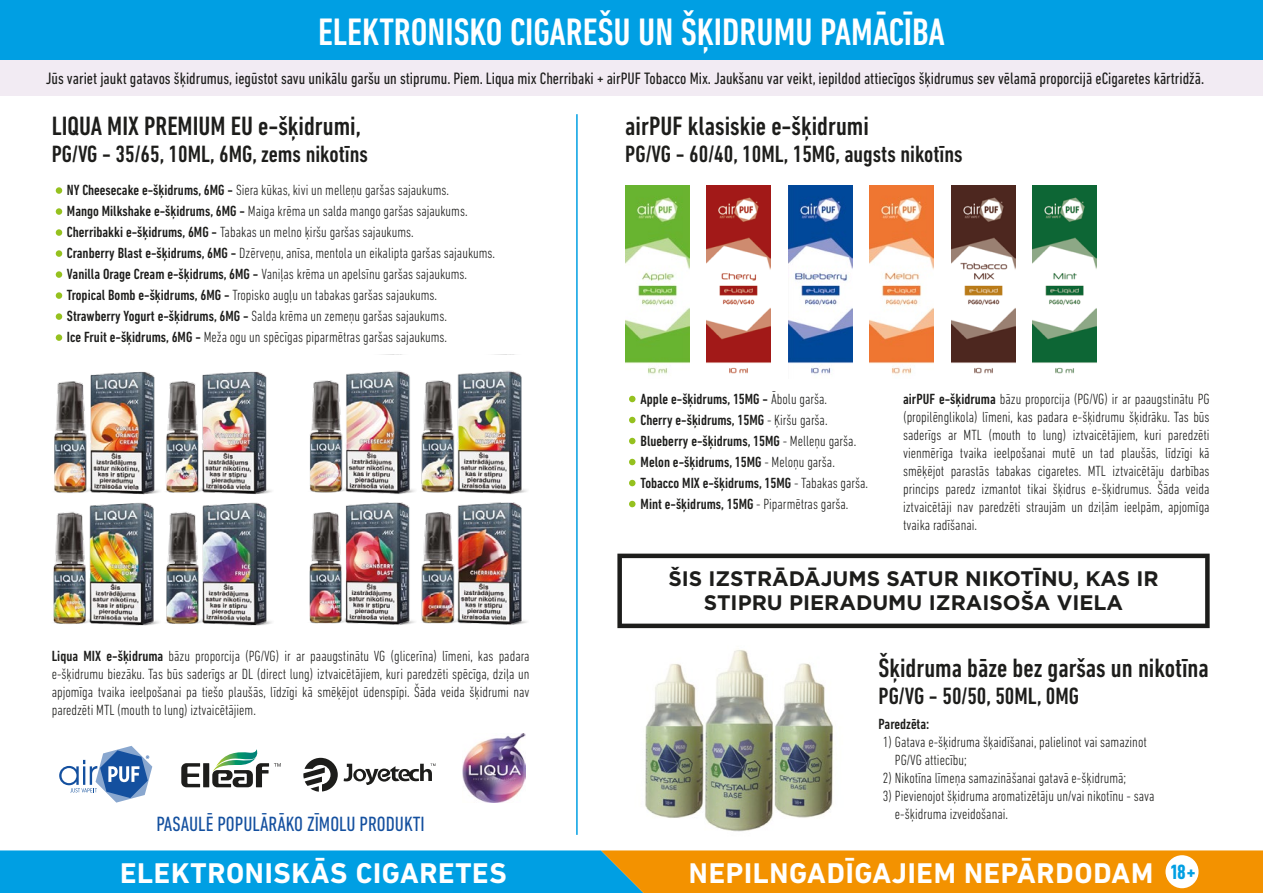
<style>
.page{position:relative;width:1263px;height:893px;background:#fff}
.page>*{position:absolute;margin:0;border:0;box-sizing:border-box;transform-origin:0 0}
.t1{font:500 condensed 39px "DIN Next LT Pro";color:#fff}
.t2{font:700 28.95px "DIN Next LT Pro";letter-spacing:.025em;color:#fff}
.t3{font:500 condensed 27px "DIN Next LT Pro";color:#1d1d1b}
.t4{font:500 condensed 24px "DIN Next LT Pro";color:#1d1d1b}
.t5{font:700 21px/24px "Gotham";color:#1d1d1b;text-align:center}
.t6{font:condensed 21px "DIN Next LT Pro";color:#14509f}
.t7{font:condensed 16.8px "DIN Next LT Pro";color:#1d1d1b}
.t8{font:300 condensed 15px/18px "DIN Next LT Pro";color:#1d1d1b}
.t9{font:500 condensed 15px/21px "DIN Next LT Pro";color:#1d1d1b}
.s1{font-weight:500}
.s2{font-weight:300}
.s3{font-stretch:condensed;font-size:21px;color:#009fe3}
</style>
<div class="page">
<div style="left:0;top:60px;width:1263px;height:36px;background:#f2ebf3"></div>
<img style="left:617px;top:628px;width:273px;height:204px">
<svg style="left:0;top:850px;width:1263px;height:43px;background:#7a9973"></svg>
<div style="left:1165px;top:855px;width:33px;height:33px;background:#fff;border-radius:50%"></div>
<div style="left:0;top:0;width:1263px;height:60px;background:#009fe3"></div>
<img style="left:53px;top:354px;width:474px;height:272px">
<hr style="left:576px;top:114px;width:2px;height:721px;background:#009fe3">
<svg style="left:629px;top:396px;width:6px;height:6px"></svg>
<svg style="left:629px;top:417px;width:6px;height:6px"></svg>
<svg style="left:629px;top:438px;width:6px;height:6px"></svg>
<svg style="left:629px;top:459px;width:6px;height:6px"></svg>
<svg style="left:629px;top:480px;width:6px;height:6px"></svg>
<svg style="left:629px;top:501px;width:6px;height:6px"></svg>
<div style="left:56px;top:187px;width:6px;height:7px;background:#95c11f;border-radius:50%"></div>
<div style="left:56px;top:208px;width:6px;height:7px;background:#95c11f;border-radius:50%"></div>
<div style="left:56px;top:229px;width:6px;height:7px;background:#95c11f;border-radius:50%"></div>
<div style="left:56px;top:250px;width:6px;height:7px;background:#95c11f;border-radius:50%"></div>
<div style="left:56px;top:271px;width:6px;height:7px;background:#95c11f;border-radius:50%"></div>
<div style="left:56px;top:292px;width:6px;height:7px;background:#95c11f;border-radius:50%"></div>
<div style="left:56px;top:313px;width:6px;height:7px;background:#95c11f;border-radius:50%"></div>
<div style="left:56px;top:334px;width:6px;height:7px;background:#95c11f;border-radius:50%"></div>
<svg style="left:344px;top:763px;width:91px;height:22px"></svg>
<svg style="left:303px;top:758px;width:35px;height:34px"></svg>
<svg style="left:181px;top:763px;width:19px;height:24px"></svg>
<div style="left:203px;top:763px;width:6px;height:24px;background:#1d1d1b"></div>
<svg style="left:212px;top:749px;width:69px;height:38px"></svg>
<img style="left:462px;top:734px;width:63px;height:69px">
<svg style="left:59px;top:746px;width:93px;height:57px"></svg>
<svg style="left:617px;top:554px;width:593px;height:74px"></svg>
<img style="left:1033px;top:185px;width:64px;height:189px">
<img style="left:625px;top:185px;width:64px;height:190px">
<img style="left:707px;top:185px;width:64px;height:189px">
<img style="left:788px;top:185px;width:64px;height:189px">
<img style="left:870px;top:185px;width:64px;height:190px">
<img style="left:951px;top:185px;width:64px;height:189px">
<h1 class="t1" style="left:318px;top:9px;width:628px">ELEKTRONISKO CIGAREŠU UN ŠĶIDRUMU PAMĀCĪBA</h1>
<p class="t7" style="left:46px;top:69px;width:1160px">Jūs variet jaukt gatavos šķidrumus, iegūstot savu unikālu garšu un stiprumu. Piem. Liqua mix Cherribaki + airPUF Tobacco Mix. Jaukšanu var veikt, iepildod attiecīgos šķidrumus sev vēlamā proporcijā eCigaretes kārtridžā.</p>
<h3 class="t3" style="left:52px;top:111px;width:311px">LIQUA MIX PREMIUM EU e-šķidrumi,</h3>
<h3 class="t4" style="left:52px;top:141px;width:318px">PG/VG - 35/65, 10ML, 6MG, zems nikotīns</h3>
<p class="t8" style="left:67px;top:180px;width:430px;line-height:21px"><span class="s1">NY Cheesecake e-šķidrums, 6MG -</span> Siera kūkas, kivi un melleņu garšas sajaukums.<br><span class="s1">Mango Milkshake e-šķidrums, 6MG -</span> Maiga krēma un salda mango garšas sajaukums.<br><span class="s1">Cherribakki e-šķidrums, 6MG -</span> Tabakas un melno ķiršu garšas sajaukums.<br><span class="s1">Cranberry Blast e-šķidrums, 6MG -</span> Dzērveņu, anīsa, mentola un eikalipta garšas sajaukums.<br><span class="s1">Vanilla Orage Cream e-šķidrums, 6MG -</span> Vaniļas krēma un apelsīnu garšas sajaukums.<br><span class="s1">Tropical Bomb e-šķidrums, 6MG -</span> Tropisko augļu un tabakas garšas sajaukums.<br><span class="s1">Strawberry Yogurt e-šķidrums, 6MG -</span> Salda krēma un zemeņu garšas sajaukums.<br><span class="s1">Ice Fruit e-šķidrums, 6MG -</span> Meža ogu un spēcīgas piparmētras garšas sajaukums.</p>
<p class="t8" style="left:52px;top:647px;width:479px;text-align:justify"><span class="s1">Liqua MIX e-šķidruma</span> bāzu proporcija (PG/VG) ir ar paaugstinātu VG (glicerīna) līmeni, kas padara e-šķidrumu biezāku. Tas būs saderīgs ar DL (direct lung) iztvaicētājiem, kuri paredzēti spēcīga, dziļa un apjomīga tvaika ieelpošanai pa tiešo plaušās, līdzīgi kā smēķējot ūdenspīpi. Šāda veida šķidrumi nav paredzēti MTL (mouth to lung) iztvaicētājiem.</p>
<h3 class="t6" style="left:156px;top:812px;width:270px">PASAULĒ POPULĀRĀKO ZĪMOLU PRODUKTI</h3>
<h3 class="t3" style="left:625px;top:111px;width:245px">airPUF klasiskie e-šķidrumi</h3>
<h3 class="t4" style="left:625px;top:141px;width:339px">PG/VG - 60/40, 10ML, 15MG, augsts nikotīns</h3>
<p class="t9" style="left:641px;top:389px;width:229px">Apple e-šķidrums, 15MG - <span class="s2">Ābolu garša.<br></span>Cherry e-šķidrums, 15MG <span class="s2">- Ķiršu garša.<br></span>Blueberry e-šķidrums, 15MG <span class="s2">- Melleņu garša.<br></span>Melon e-šķidrums, 15MG <span class="s2">- Meloņu garša.<br></span>Tobacco MIX e-šķidrums, 15MG <span class="s2">- Tabakas garša.<br></span>Mint e-šķidrums, 15MG <span class="s2">- Piparmētras garša.</span></p>
<p class="t8" style="left:903px;top:390px;width:308px;text-align:justify"><span class="s1">airPUF e-šķidruma</span> bāzu proporcija (PG/VG) ir ar paaugstinātu PG (propilēnglikola) līmeni, kas padara e-šķidrumu šķidrāku. Tas būs saderīgs ar MTL (mouth to lung) iztvaicētājiem, kuri paredzēti vienmērīga tvaika ieelpošanai mutē un tad plaušās, līdzīgi kā smēķējot parastās tabakas cigaretes. MTL iztvaicētāju darbības princips paredz izmantot tikai šķidrus e-šķidrumus. Šāda veida iztvaicētāji nav paredzēti straujām un dziļām ieelpām, apjomīga tvaika radīšanai.</p>
<h3 class="t5" style="left:668px;top:566px;width:492px">ŠIS IZSTRĀDĀJUMS SATUR NIKOTĪNU, KAS IR<br>STIPRU PIERADUMU IZRAISOŠA VIELA</h3>
<h3 class="t3" style="left:878px;top:652px;width:332px">Šķidruma bāze bez garšas un nikotīna</h3>
<h3 class="t4" style="left:878px;top:682px;width:202px">PG/VG - 50/50, 50ML, 0MG</h3>
<p class="t9" style="left:878px;top:713px;width:52px">Paredzēta:</p>
<p class="t8" style="left:895px;top:732px;width:253px;text-indent:-12px">1) Gatava e-šķidruma šķaidīšanai, palielinot vai samazinot<br>PG/VG attiecību;</p>
<p class="t8" style="left:883px;top:768px;width:245px">2) Nikotīna līmeņa samazināšanai gatavā e-šķidrumā;</p>
<p class="t8" style="left:895px;top:786px;width:261px;text-indent:-12px">3) Pievienojot šķidruma aromatizētāju un/vai nikotīnu - sava e-šķidruma izveidošanai.</p>
<h2 class="t2" style="left:120px;top:856px;width:388px">ELEKTRONISKĀS CIGARETES</h2>
<h2 class="t2" style="left:689px;top:856px;width:508px">NEPILNGADĪGAJIEM NEPĀRDODAM <span class="s3">18 +</span></h2>
</div>
